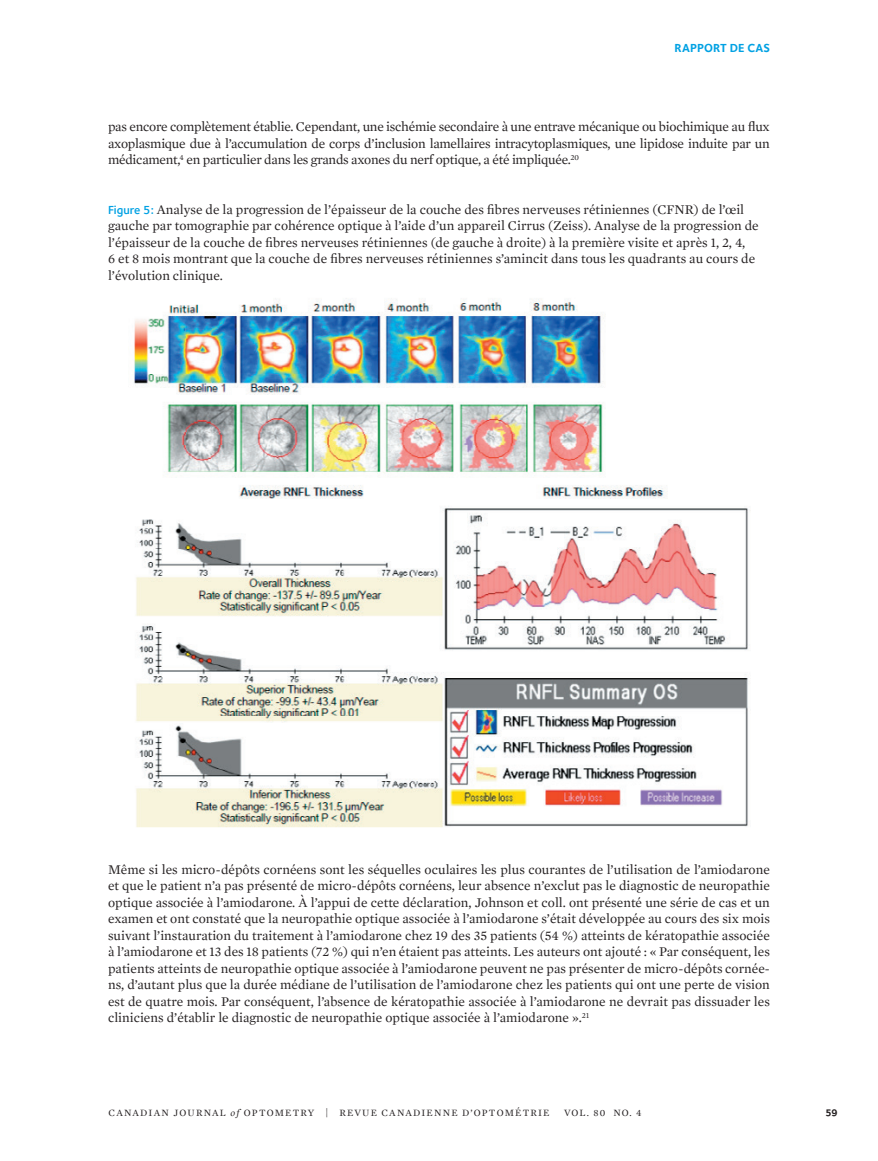
<style>
.page{position:relative;width:878px;height:1161px;background:#fff}
.page>*{position:absolute;margin:0;border:0;box-sizing:border-box;transform-origin:0 0}
.Body_Text_no_indent{font:13.5px/16.5px "Mercury Text G1";letter-spacing:-.015em;color:#231f20;text-align:justify}
.Table_or_Figure_name{font:13.5px/16.5px "Mercury Text G1";color:#231f20}
.KICKER_Story{font:12px "Foundry Sterling Bold OSF";color:#00a1e3}
.t1{font:10.5px "Foundry Sterling Bold OSF";color:#231f20}
.t2{font:9.75px "Mercury Text G1";letter-spacing:.12em;color:#231f20}
.s1{font-family:"Foundry Sterling";font-weight:600;font-size:12px;color:#00a1e3}
.s2{font-style:italic}
</style>
<div class="page">
<img style="left:134px;top:298px;width:614px;height:530px">
<p class="KICKER_Story" style="left:674px;top:41px;width:97px">RAPPORT DE CAS</p>
<p class="Body_Text_no_indent" style="left:108px;top:118px;width:663px">pas encore complètement établie. Cependant, une ischémie secondaire à une entrave mécanique ou biochimique au flux axoplasmique due à l’accumulation de corps d’inclusion lamellaires intracytoplasmiques, une lipidose induite par un médicament,<sup>4</sup> en particulier dans les grands axones du nerf optique, a été impliquée.<sup>20</sup></p>
<p class="Table_or_Figure_name" style="left:108px;top:201px;width:652px"><span class="s1">Figure 5:</span> Analyse de la progression de l’épaisseur de la couche des fibres nerveuses rétiniennes (CFNR) de l’œil gauche par tomographie par cohérence optique à l’aide d’un appareil Cirrus (Zeiss). Analyse de la progression de l’épaisseur de la couche de fibres nerveuses rétiniennes (de gauche à droite) à la première visite et après 1, 2, 4,<br>6 et 8 mois montrant que la couche de fibres nerveuses rétiniennes s’amincit dans tous les quadrants au cours de l’évolution clinique.</p>
<p class="Body_Text_no_indent" style="left:108px;top:861px;width:663px">Même si les micro-dépôts cornéens sont les séquelles oculaires les plus courantes de l’utilisation de l’amiodarone et que le patient n’a pas présenté de micro-dépôts cornéens, leur absence n’exclut pas le diagnostic de neuropathie optique associée à l’amiodarone. À l’appui de cette déclaration, Johnson et coll. ont présenté une série de cas et un examen et ont constaté que la neuropathie optique associée à l’amiodarone s’était développée au cours des six mois suivant l’instauration du traitement à l’amiodarone chez 19 des 35 patients (54 %) atteints de kératopathie associée à l’amiodarone et 13 des 18 patients (72 %) qui n’en étaient pas atteints. Les auteurs ont ajouté : « Par conséquent, les patients atteints de neuropathie optique associée à l’amiodarone peuvent ne pas présenter de micro-dépôts cornée&shy;ns, d’autant plus que la durée médiane de l’utilisation de l’amiodarone chez les patients qui ont une perte de vision est de quatre mois. Par conséquent, l’absence de kératopathie associée à l’amiodarone ne devrait pas dissuader les cliniciens d’établir le diagnostic de neuropathie optique associée à l’amiodarone ».<sup>21</sup></p>
<p class="t2" style="left:109px;top:1107px;width:442px">CANADIAN JOURNAL <span class="s2">of</span> OPTOMETRY | REVUE CANADIENNE D’OPTOMÉTRIE</p>
<p class="t2" style="left:564px;top:1107px;width:79px">VOL. 80 NO. 4</p>
<p class="t1" style="left:825px;top:1105px;width:13px">59</p>
</div>
